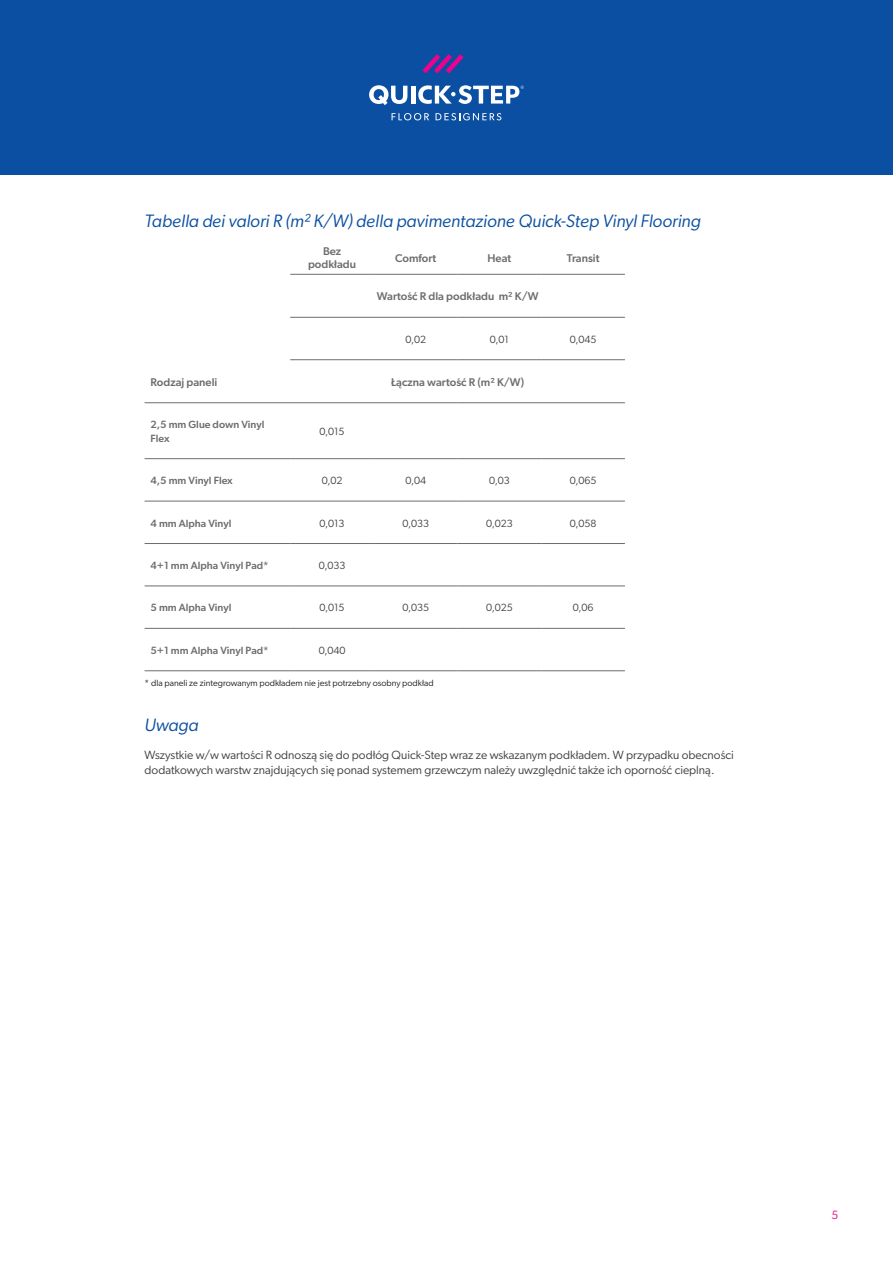
<style>
.page{position:relative;width:893px;height:1263px;background:#fff}
.page>*{position:absolute;margin:0;border:0;box-sizing:border-box;transform-origin:0 0}
.t1{font:italic 18px "Gibson";color:#0a4fa2}
.t2{font:12px/15px "Gibson";color:#3e3e3f}
.t3{font:12px "Gibson";color:#ed028c}
.t4{font:500 11.25px/13.5px "Gibson";color:#6c6d70;text-align:center}
.t5{font:500 10.5px/13.5px "Gibson";color:#6c6d70}
.t6{font:10.5px "Gibson";color:#3e3e3f}
.t7{font:9px "Gibson";color:#231f20}
</style>
<div class="page">
<div style="left:0;top:0;width:893px;height:174px;background:#0a4fa2"></div>
<svg style="left:392px;top:113px;width:37px;height:7px"></svg>
<svg style="left:436px;top:113px;width:65px;height:7px"></svg>
<svg style="left:422px;top:54px;width:42px;height:19px"></svg>
<svg style="left:369px;top:85px;width:38px;height:20px"></svg>
<hr style="left:411px;top:86px;width:4px;height:18px;background:#fff">
<svg style="left:418px;top:85px;width:106px;height:19px"></svg>
<hr style="left:290px;top:274px;width:84px;height:1px;background:#6c6d70">
<hr style="left:374px;top:274px;width:84px;height:1px;background:#6c6d70">
<hr style="left:458px;top:274px;width:83px;height:1px;background:#6c6d70">
<hr style="left:541px;top:274px;width:84px;height:1px;background:#6c6d70">
<hr style="left:290px;top:359px;width:84px;height:1px;background:#6c6d70">
<hr style="left:374px;top:359px;width:84px;height:1px;background:#6c6d70">
<hr style="left:458px;top:359px;width:83px;height:1px;background:#6c6d70">
<hr style="left:541px;top:359px;width:84px;height:1px;background:#6c6d70">
<hr style="left:145px;top:458px;width:145px;height:1px;background:#6c6d70">
<hr style="left:290px;top:458px;width:84px;height:1px;background:#6c6d70">
<hr style="left:374px;top:458px;width:84px;height:1px;background:#6c6d70">
<hr style="left:458px;top:458px;width:83px;height:1px;background:#6c6d70">
<hr style="left:541px;top:458px;width:84px;height:1px;background:#6c6d70">
<hr style="left:145px;top:501px;width:145px;height:1px;background:#6c6d70">
<hr style="left:290px;top:501px;width:84px;height:1px;background:#6c6d70">
<hr style="left:374px;top:501px;width:84px;height:1px;background:#6c6d70">
<hr style="left:458px;top:501px;width:83px;height:1px;background:#6c6d70">
<hr style="left:541px;top:501px;width:84px;height:1px;background:#6c6d70">
<hr style="left:145px;top:543px;width:145px;height:1px;background:#6c6d70">
<hr style="left:290px;top:543px;width:84px;height:1px;background:#6c6d70">
<hr style="left:374px;top:543px;width:84px;height:1px;background:#6c6d70">
<hr style="left:458px;top:543px;width:83px;height:1px;background:#6c6d70">
<hr style="left:541px;top:543px;width:84px;height:1px;background:#6c6d70">
<hr style="left:145px;top:586px;width:145px;height:1px;background:#6c6d70">
<hr style="left:290px;top:586px;width:84px;height:1px;background:#6c6d70">
<hr style="left:374px;top:586px;width:84px;height:1px;background:#6c6d70">
<hr style="left:458px;top:586px;width:83px;height:1px;background:#6c6d70">
<hr style="left:541px;top:586px;width:84px;height:1px;background:#6c6d70">
<hr style="left:145px;top:628px;width:145px;height:1px;background:#6c6d70">
<hr style="left:290px;top:628px;width:84px;height:1px;background:#6c6d70">
<hr style="left:374px;top:628px;width:84px;height:1px;background:#6c6d70">
<hr style="left:458px;top:628px;width:83px;height:1px;background:#6c6d70">
<hr style="left:541px;top:628px;width:84px;height:1px;background:#6c6d70">
<hr style="left:145px;top:670px;width:145px;height:1px;background:#6c6d70">
<hr style="left:290px;top:670px;width:84px;height:1px;background:#6c6d70">
<hr style="left:374px;top:670px;width:84px;height:1px;background:#6c6d70">
<hr style="left:458px;top:670px;width:83px;height:1px;background:#6c6d70">
<hr style="left:541px;top:670px;width:84px;height:1px;background:#6c6d70">
<hr style="left:290px;top:317px;width:84px;height:1px;background:#6c6d70">
<hr style="left:374px;top:317px;width:84px;height:1px;background:#6c6d70">
<hr style="left:458px;top:317px;width:83px;height:1px;background:#6c6d70">
<hr style="left:541px;top:317px;width:84px;height:1px;background:#6c6d70">
<hr style="left:290px;top:402px;width:84px;height:1px;background:#6c6d70">
<hr style="left:374px;top:402px;width:84px;height:1px;background:#6c6d70">
<hr style="left:458px;top:402px;width:83px;height:1px;background:#6c6d70">
<hr style="left:541px;top:402px;width:84px;height:1px;background:#6c6d70">
<hr style="left:145px;top:402px;width:145px;height:1px;background:#6c6d70">
<h1 class="t1" style="left:145px;top:210px;width:558px">Tabella dei valori R (m² K/W) della pavimentazione Quick-Step Vinyl Flooring</h1>
<p class="t4" style="left:308px;top:244px;width:50px">Bez podkładu</p>
<p class="t4" style="left:395px;top:251px;width:43px">Comfort</p>
<p class="t4" style="left:487px;top:251px;width:25px">Heat</p>
<p class="t4" style="left:567px;top:251px;width:34px">Transit</p>
<p class="t4" style="left:377px;top:289px;width:163px">Wartość R dla podkładu m² K/W</p>
<p class="t6" style="left:405px;top:333px;width:22px">0,02</p>
<p class="t6" style="left:490px;top:333px;width:21px">0,01</p>
<p class="t6" style="left:570px;top:333px;width:28px">0,045</p>
<p class="t4" style="left:151px;top:375px;width:68px">Rodzaj paneli</p>
<p class="t4" style="left:391px;top:375px;width:135px">Łączna wartość R (m² K/W)</p>
<p class="t5" style="left:151px;top:418px;width:115px">2,5 mm Glue down Vinyl<br>Flex</p>
<p class="t6" style="left:319px;top:425px;width:27px">0,015</p>
<p class="t5" style="left:151px;top:473px;width:84px">4,5 mm Vinyl Flex</p>
<p class="t6" style="left:322px;top:474px;width:22px">0,02</p>
<p class="t6" style="left:405px;top:474px;width:22px">0,04</p>
<p class="t6" style="left:489px;top:474px;width:22px">0,03</p>
<p class="t6" style="left:570px;top:474px;width:28px">0,065</p>
<p class="t5" style="left:151px;top:516px;width:82px">4 mm Alpha Vinyl</p>
<p class="t6" style="left:319px;top:516px;width:27px">0,013</p>
<p class="t6" style="left:402px;top:516px;width:28px">0,033</p>
<p class="t6" style="left:486px;top:516px;width:28px">0,023</p>
<p class="t6" style="left:570px;top:516px;width:28px">0,058</p>
<p class="t5" style="left:151px;top:558px;width:120px">4+1 mm Alpha Vinyl Pad*</p>
<p class="t6" style="left:319px;top:559px;width:28px">0,033</p>
<p class="t5" style="left:151px;top:601px;width:82px">5 mm Alpha Vinyl</p>
<p class="t6" style="left:319px;top:601px;width:27px">0,015</p>
<p class="t6" style="left:402px;top:601px;width:28px">0,035</p>
<p class="t6" style="left:486px;top:601px;width:28px">0,025</p>
<p class="t6" style="left:573px;top:601px;width:22px">0,06</p>
<p class="t5" style="left:151px;top:643px;width:120px">5+1 mm Alpha Vinyl Pad*</p>
<p class="t6" style="left:319px;top:644px;width:28px">0,040</p>
<p class="t7" style="left:145px;top:677px;width:291px">* dla paneli ze zintegrowanym podkładem nie jest potrzebny osobny podkład</p>
<h1 class="t1" style="left:145px;top:714px;width:55px">Uwaga</h1>
<p class="t2" style="left:145px;top:747px;width:591px">Wszystkie w/w wartości R odnoszą się do podłóg Quick-Step wraz ze wskazanym podkładem. W przypadku obecności dodatkowych warstw znajdujących się ponad systemem grzewczym należy uwzględnić także ich oporność cieplną.</p>
<p class="t3" style="left:831px;top:1207px;width:8px">5</p>
</div>
